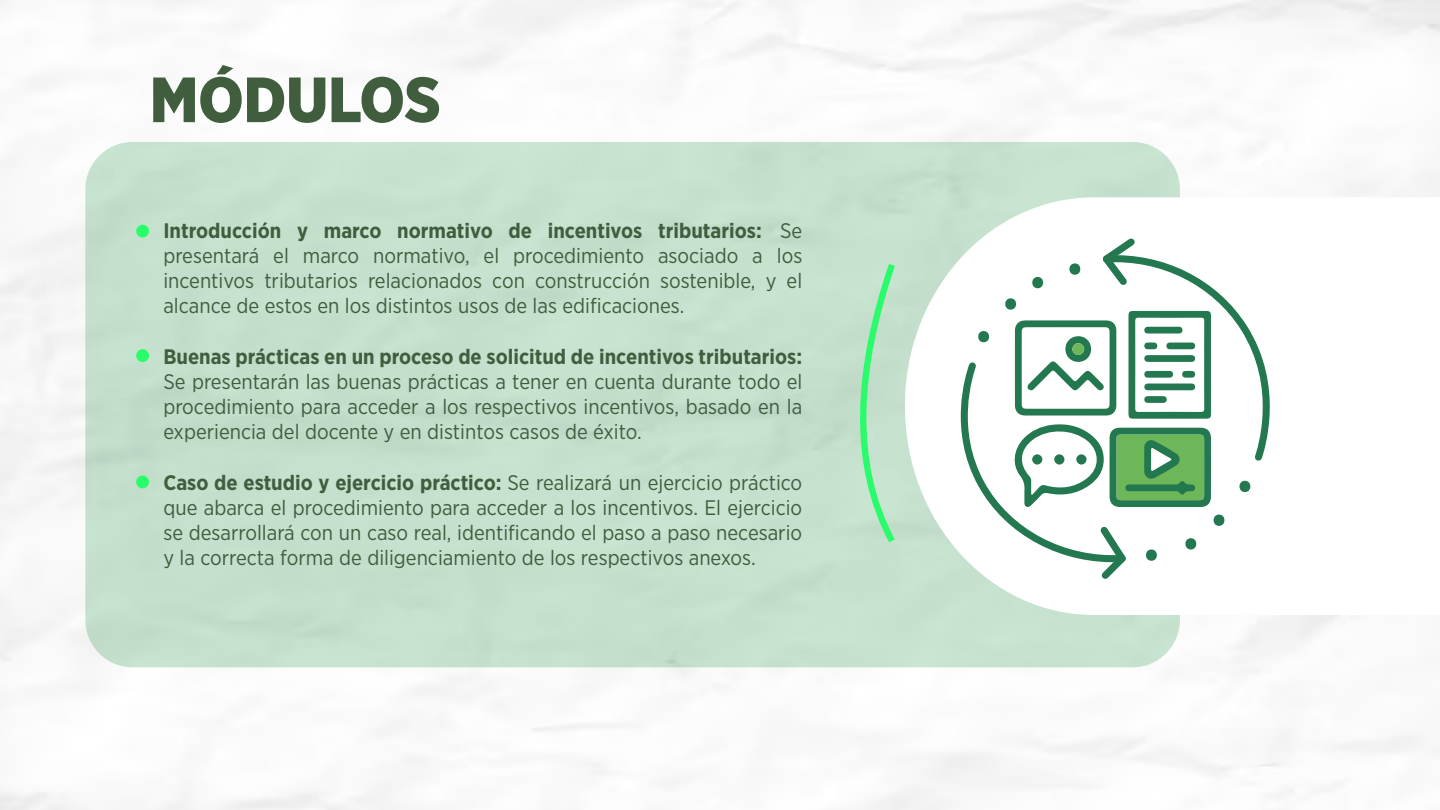
<style>
.page{position:relative;width:1440px;height:810px;background:#fff}
.page>*{position:absolute;margin:0;border:0;box-sizing:border-box;transform-origin:0 0}
.t1{font:900 63.75px "Gotham Narrow";color:#405d3e}
.t2{font:21px/25.2px "Gotham Narrow";color:#405d3e;text-align:justify}
.t3{font:700 21px "Gotham Narrow";color:#405d3e}
.s1{font-weight:700}
</style>
<div class="page">
<div style="left:85px;top:142px;width:1095px;height:525px;background:#cae7d3;border-radius:47px"></div>
<div style="left:136px;top:225px;width:13px;height:13px;background:#29fd69;border-radius:50%"></div>
<div style="left:136px;top:349px;width:13px;height:13px;background:#29fd69;border-radius:50%"></div>
<div style="left:136px;top:475px;width:13px;height:13px;background:#29fd69;border-radius:50%"></div>
<svg style="left:851px;top:264px;width:50px;height:279px"></svg>
<svg style="left:905px;top:197px;width:535px;height:418px"></svg>
<div style="left:932px;top:225px;width:367px;height:367px;background:#fff;border-radius:50%"></div>
<svg style="left:952px;top:232px;width:329px;height:353px"></svg>
<div style="left:1032px;top:454px;width:11px;height:11px;background:#237850;border-radius:50%"></div>
<div style="left:1054px;top:454px;width:10px;height:11px;background:#237850;border-radius:50%"></div>
<div style="left:1076px;top:454px;width:11px;height:11px;background:#237850;border-radius:50%"></div>
<div style="left:1072px;top:343px;width:12px;height:12px;background:#6db759;border-radius:50%"></div>
<h1 class="t1" style="left:150px;top:58px;width:292px">MÓDULOS</h1>
<p class="t2" style="left:163px;top:217px;width:640px"><span class="s1">Introducción y marco normativo de incentivos tributarios:</span> Se presentará el marco normativo, el procedimiento asociado a los incentivos tributarios relacionados con construcción sostenible, y el alcance de estos en los distintos usos de las edificaciones.</p>
<p class="t3" style="left:163px;top:343px;width:640px">Buenas prácticas en un proceso de solicitud de incentivos tributarios:</p>
<p class="t2" style="left:163px;top:368px;width:640px">Se presentarán las buenas prácticas a tener en cuenta durante todo el procedimiento para acceder a los respectivos incentivos, basado en la experiencia del docente y en distintos casos de éxito.</p>
<p class="t2" style="left:163px;top:469px;width:640px"><span class="s1">Caso de estudio y ejercicio práctico:</span> Se realizará un ejercicio práctico que abarca el procedimiento para acceder a los incentivos. El ejercicio se desarrollará con un caso real, identificando el paso a paso necesario y la correcta forma de diligenciamiento de los respectivos anexos.</p>
</div>
